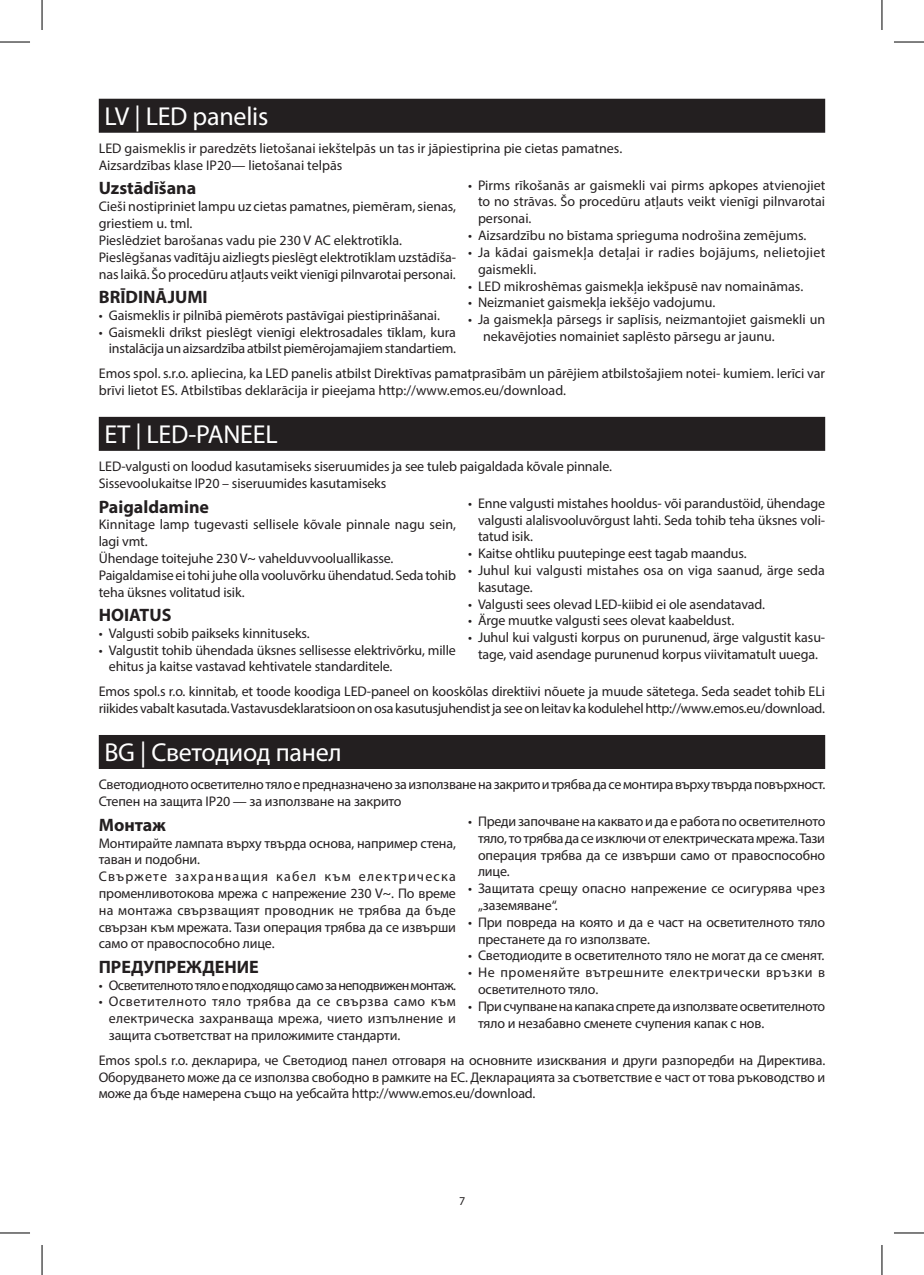
<style>
.page{position:relative;width:924px;height:1275px;background:#fff}
.page>*{position:absolute;margin:0;border:0;box-sizing:border-box;transform-origin:0 0}
.t1{font:26px "Myriad Pro";letter-spacing:-.01em;color:#fff}
.t2{font:700 18px "Myriad Pro";color:#231f20}
.t3{font:14px/16.8px "Myriad Pro";letter-spacing:-.01em;color:#231f20}
.t4{font:14px/16.8px "Myriad Pro";letter-spacing:.02em;color:#231f20}
.t5{font:14px/16.8px "Myriad Pro";letter-spacing:.04em;color:#231f20}
.t6{font:14px "Myriad Pro";letter-spacing:-.04em;color:#231f20}
.t7{font:12px "Myriad Pro";color:#231f20}
</style>
<div class="page">
<div style="left:99px;top:99px;width:725px;height:34px;background:#231f20"></div>
<div style="left:99px;top:417px;width:725px;height:34px;background:#231f20"></div>
<div style="left:99px;top:735px;width:725px;height:34px;background:#231f20"></div>
<hr style="left:0;top:42px;width:30px;height:1px;background:#000">
<hr style="left:893px;top:42px;width:30px;height:1px;background:#000">
<hr style="left:0;top:1232px;width:30px;height:1px;background:#000">
<hr style="left:893px;top:1232px;width:30px;height:1px;background:#000">
<hr style="left:42px;top:0;width:1px;height:30px;background:#000">
<hr style="left:42px;top:1245px;width:1px;height:30px;background:#000">
<hr style="left:881px;top:0;width:1px;height:30px;background:#000">
<hr style="left:881px;top:1245px;width:1px;height:30px;background:#000">
<h1 class="t1" style="left:104px;top:100px;width:165px">LV | LED panelis</h1>
<p class="t3" style="left:99px;top:140px;width:524px">LED gaismeklis ir paredzēts lietošanai iekštelpās un tas ir jāpiestiprina pie cietas pamatnes.<br>Aizsardzības klase IP20— lietošanai telpās</p>
<p class="t2" style="left:99px;top:177px;width:99px">Uzstādīšana</p>
<p class="t3" style="left:99px;top:198px;width:359px">Cieši nostipriniet lampu uz cietas pamatnes, piemēram, sienas, griestiem u. tml.<br>Pieslēdziet barošanas vadu pie 230 V AC elektrotīkla.<br>Pieslēgšanas vadītāju aizliegts pieslēgt elektrotīklam uzstādīša&shy;nas laikā. Šo procedūru atļauts veikt vienīgi pilnvarotai personai.</p>
<p class="t2" style="left:99px;top:285px;width:110px">BRĪDINĀJUMI</p>
<p class="t3" style="left:99px;top:306px;width:342px">• Gaismeklis ir pilnībā piemērots pastāvīgai piestiprināšanai.</p>
<p class="t3" style="left:99px;top:323px;width:359px;text-align:right">• Gaismekli drīkst pieslēgt vienīgi elektrosadales tīklam, kura instalācija un aizsardzība atbilst piemērojamajiem standartiem.</p>
<p class="t3" style="left:478px;top:176px;width:349px;text-align:justify;text-indent:-10px">• Pirms rīkošanās ar gaismekli vai pirms apkopes atvienojiet to no strāvas. Šo procedūru atļauts veikt vienīgi pilnvarotai personai.</p>
<p class="t3" style="left:468px;top:227px;width:340px">• Aizsardzību no bīstama sprieguma nodrošina zemējums.</p>
<p class="t4" style="left:478px;top:244px;width:348px;text-indent:-10px">• Ja kādai gaismekļa detaļai ir radies bojājums, nelietojiet gaismekli.</p>
<p class="t3" style="left:468px;top:277px;width:336px">• LED mikroshēmas gaismekļa iekšpusē nav nomaināmas.</p>
<p class="t3" style="left:468px;top:294px;width:249px">• Neizmaniet gaismekļa iekšējo vadojumu.</p>
<p class="t3" style="left:483px;top:311px;width:343px;text-indent:-15px">• Ja gaismekļa pārsegs ir saplīsis, neizmantojiet gaismekli un nekavējoties nomainiet saplēsto pārsegu ar jaunu.</p>
<p class="t3" style="left:99px;top:365px;width:727px">Emos spol. s.r.o. apliecina, ka LED panelis atbilst Direktīvas pamatprasībām un pārējiem atbilstošajiem notei- kumiem. Ierīci var brīvi lietot ES. Atbilstības deklarācija ir pieejama http://www.emos.eu/download.</p>
<h1 class="t1" style="left:104px;top:418px;width:174px">ET | LED-PANEEL</h1>
<p class="t3" style="left:99px;top:458px;width:514px">LED-valgusti on loodud kasutamiseks siseruumides ja see tuleb paigaldada kõvale pinnale.<br>Sissevoolukaitse IP20 – siseruumides kasutamiseks</p>
<p class="t2" style="left:99px;top:495px;width:112px">Paigaldamine</p>
<p class="t3" style="left:99px;top:516px;width:359px">Kinnitage lamp tugevasti sellisele kõvale pinnale nagu sein, lagi vmt.<br>Ühendage toitejuhe 230 V~ vahelduvvooluallikasse.<br>Paigaldamise ei tohi juhe olla vooluvõrku ühendatud. Seda tohib teha üksnes volitatud isik.</p>
<p class="t2" style="left:99px;top:603px;width:74px">HOIATUS</p>
<p class="t3" style="left:99px;top:624px;width:212px">• Valgusti sobib paikseks kinnituseks.</p>
<p class="t3" style="left:109px;top:641px;width:348px;text-indent:-10px">• Valgustit tohib ühendada üksnes sellisesse elektrivõrku, mille ehitus ja kaitse vastavad kehtivatele standarditele.</p>
<p class="t3" style="left:478px;top:494px;width:348px;text-align:justify;text-indent:-10px">• Enne valgusti mistahes hooldus- või parandustöid, ühendage valgusti alalisvooluvõrgust lahti. Seda tohib teha üksnes voli&shy;tatud isik.</p>
<p class="t3" style="left:468px;top:545px;width:280px">• Kaitse ohtliku puutepinge eest tagab maandus.</p>
<p class="t3" style="left:478px;top:562px;width:348px;text-indent:-10px">• Juhul kui valgusti mistahes osa on viga saanud, ärge seda kasutage.</p>
<p class="t3" style="left:468px;top:595px;width:298px">• Valgusti sees olevad LED-kiibid ei ole asendatavad.</p>
<p class="t3" style="left:468px;top:612px;width:268px">• Ärge muutke valgusti sees olevat kaabeldust.</p>
<p class="t3" style="left:468px;top:629px;width:358px;text-align:center">• Juhul kui valgusti korpus on purunenud, ärge valgustit kasu&shy;tage, vaid asendage purunenud korpus viivitamatult uuega.</p>
<p class="t3" style="left:99px;top:683px;width:727px">Emos spol.s r.o. kinnitab, et toode koodiga LED-paneel on kooskõlas direktiivi nõuete ja muude sätetega. Seda seadet tohib ELi riikides vabalt kasutada. Vastavusdeklaratsioon on osa kasutusjuhendist ja see on leitav ka kodulehel http://www.emos.eu/download.</p>
<h1 class="t1" style="left:104px;top:736px;width:239px">BG | Светодиод панел</h1>
<p class="t3" style="left:99px;top:776px;width:727px">Светодиодното осветително тяло е предназначено за използване на закрито и трябва да се монтира върху твърда повърхност.<br>Степен на защита IP20 — за използване на закрито</p>
<p class="t2" style="left:99px;top:813px;width:68px">Монтаж</p>
<p class="t3" style="left:99px;top:834px;width:358px">Монтирайте лампата върху твърда основа, например стена, таван и подобни.<br>Свържете захранващия кабел към електрическа променливотокова мрежа с напрежение 230 V~. По време на монтажа свързващият проводник не трябва да бъде свързан към мрежата. Тази операция трябва да се извърши само от правоспособно лице.</p>
<p class="t2" style="left:99px;top:955px;width:161px">ПРЕДУПРЕЖДЕНИЕ</p>
<p class="t6" style="left:99px;top:976px;width:358px">• Осветителното тяло е подходящо само за неподвижен монтаж.</p>
<p class="t3" style="left:109px;top:993px;width:348px;text-align:justify;text-indent:-10px">• Осветителното тяло трябва да се свързва само към електрическа захранваща мрежа, чието изпълнение и защита съответстват на приложимите стандарти.</p>
<p class="t3" style="left:478px;top:812px;width:349px;text-align:justify;text-indent:-10px">• Преди започване на каквато и да е работа по осветителното тяло, то трябва да се изключи от електрическата мрежа. Тази операция трябва да се извърши само от правоспособно лице.</p>
<p class="t3" style="left:478px;top:880px;width:348px;text-indent:-10px">• Защитата срещу опасно напрежение се осигурява чрез „заземяване“.</p>
<p class="t3" style="left:478px;top:913px;width:348px;text-indent:-10px">• При повреда на която и да е част на осветителното тяло престанете да го използвате.</p>
<p class="t3" style="left:468px;top:947px;width:358px">• Светодиодите в осветителното тяло не могат да се сменят.</p>
<p class="t5" style="left:478px;top:964px;width:348px;text-indent:-10px">• Не променяйте вътрешните електрически връзки в осветителното тяло.</p>
<p class="t3" style="left:478px;top:997px;width:348px;text-indent:-10px">• При счупване на капака спрете да използвате осветителното тяло и незабавно сменете счупения капак с нов.</p>
<p class="t3" style="left:99px;top:1051px;width:727px;text-align:justify">Emos spol.s r.o. декларира, че Светодиод панел отговаря на основните изисквания и други разпоредби на Директива.<br>Оборудването може да се използва свободно в рамките на ЕС. Декларацията за съответствие е част от това ръководство и може да бъде намерена също на уебсайта http://www.emos.eu/download.</p>
<p class="t7" style="left:459px;top:1193px;width:8px">7</p>
</div>
